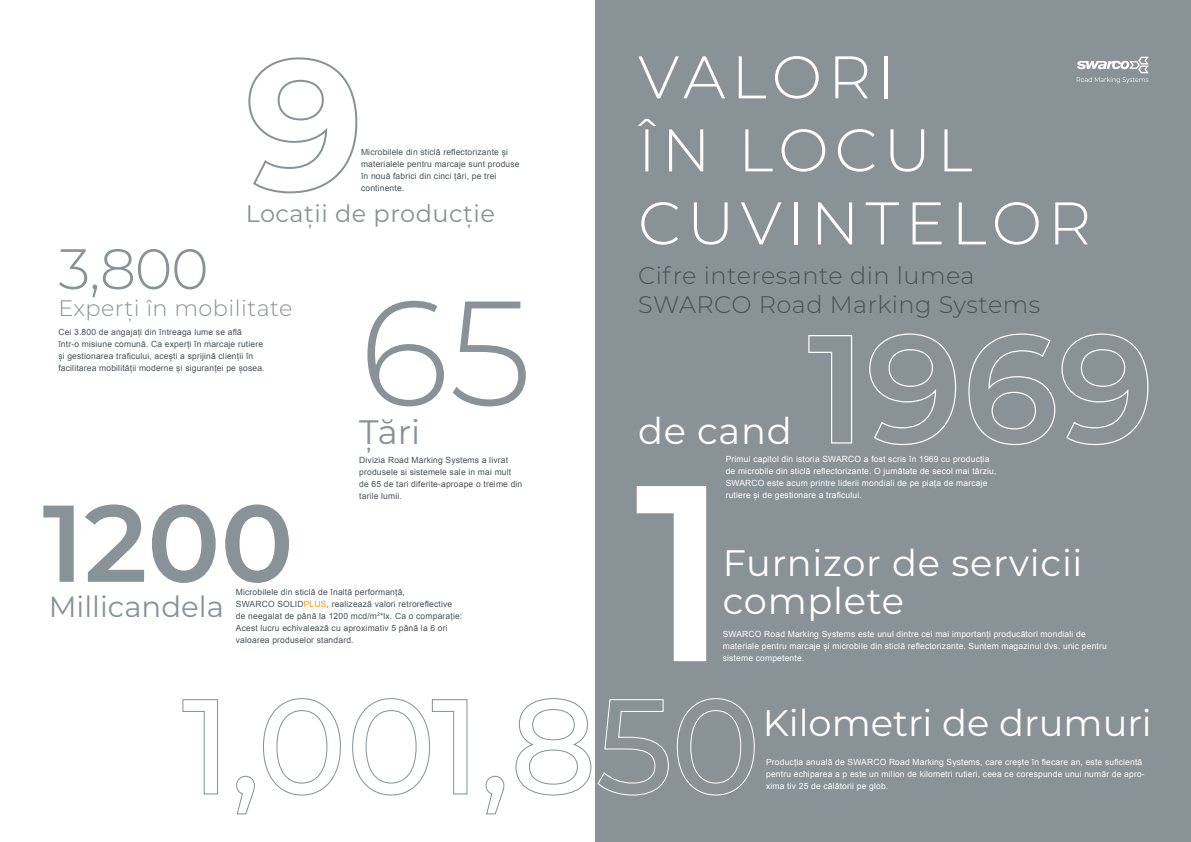
<style>
.page{position:relative;width:1191px;height:842px;background:#fff}
.page>*{position:absolute;margin:0;border:0;box-sizing:border-box;transform-origin:0 0}
.t1{font:600 250.2px "Montserrat";color:#fff}
.t2{font:300 148.8px "Montserrat";color:#899297}
.t3{font:600 108.9px "Montserrat";color:#899297}
.t4{font:300 60px/73px "Montserrat";letter-spacing:.1em;color:#fff}
.t5{font:300 57px "Montserrat";color:#899297}
.t6{font:36.8px/38px "Montserrat";letter-spacing:.02em;color:#fff}
.t7{font:36.8px "Montserrat";color:#fff}
.t8{font:33.9px "Montserrat";color:#899297}
.t9{font:29.2px "Montserrat";color:#899297}
.t10{font:300 24px/28.8px "Montserrat";letter-spacing:.02em;color:#485156}
.t11{font:24px "Montserrat";letter-spacing:.02em;color:#899297}
.t12{font:300 22.4px "Montserrat";letter-spacing:.02em;color:#899297}
.t13{font:8.5px/12px "Arial";letter-spacing:.02em;color:#485156}
.t14{font:8.5px/12px "Arial";letter-spacing:.02em;color:#fff}
.s1{color:#f59c00}
</style>
<div class="page">
<div style="left:595px;top:0;width:596px;height:842px;background:#899297"></div>
<svg style="left:808px;top:335px;width:44px;height:109px"></svg>
<svg style="left:869px;top:333px;width:87px;height:113px"></svg>
<svg style="left:968px;top:333px;width:181px;height:113px"></svg>
<svg style="left:248px;top:57px;width:110px;height:137px"></svg>
<svg style="left:1076px;top:57px;width:72px;height:26px"></svg>
<svg style="left:182px;top:699px;width:36px;height:96px"></svg>
<svg style="left:236px;top:775px;width:19px;height:40px"></svg>
<svg style="left:263px;top:698px;width:78px;height:98px"></svg>
<svg style="left:352px;top:698px;width:116px;height:98px"></svg>
<svg style="left:485px;top:775px;width:20px;height:40px"></svg>
<svg style="left:515px;top:698px;width:154px;height:98px"></svg>
<svg style="left:676px;top:698px;width:79px;height:98px"></svg>
<p class="t13" style="left:361px;top:146px;width:160px">Microbilele din sticlă reflectorizante și materialele pentru marcaje sunt produse în nouă fabrici din cinci țări, pe trei continente.</p>
<h3 class="t11" style="left:246px;top:197px;width:251px">Locații de producție</h3>
<h3 class="t5" style="left:58px;top:230px;width:152px">3,800</h3>
<h3 class="t12" style="left:58px;top:293px;width:236px">Experți în mobilitate</h3>
<p class="t13" style="left:58px;top:326px;width:208px">Cei 3.800 de angajați din întreaga lume se află într-o misiune comună. Ca experți în marcaje rutiere și gestionarea traficului, acești a sprijină clienții în facilitarea mobilității moderne și siguranței pe șosea.</p>
<h2 class="t2" style="left:359px;top:252px;width:174px">65</h2>
<h3 class="t8" style="left:359px;top:409px;width:62px">Țări</h3>
<p class="t13" style="left:359px;top:454px;width:165px">Divizia Road Marking Systems a livrat produsele si sistemele sale in mai mult de 65 de tari diferite-aproape o treime din tarile lumii.</p>
<h3 class="t3" style="left:43px;top:466px;width:253px">1200</h3>
<p class="t13" style="left:236px;top:586px;width:228px">Microbilele din sticlă de înaltă performanță,<br>SWARCO SOLID<span class="s1">PLUS</span>, realizează valori retroreflective de neegalat de până la 1200 mcd/m<sup>2</sup>*lx. Ca o comparație:<br>Acest lucru echivalează cu aproximativ 5 până la 6 ori valoarea produselor standard.</p>
<h3 class="t9" style="left:49px;top:587px;width:177px">Millicandela</h3>
<h3 class="t4" style="left:638px;top:39px;width:454px">VALORI<br>ÎN LOCUL<br>CUVINTELOR</h3>
<h3 class="t10" style="left:638px;top:260px;width:404px">Cifre interesante din lumea<br>SWARCO Road Marking Systems</h3>
<h3 class="t6" style="left:638px;top:411px;width:155px">de cand</h3>
<h1 class="t1" style="left:634px;top:395px;width:97px">1</h1>
<p class="t14" style="left:725px;top:453px;width:272px">Primul capitol din istoria SWARCO a fost scris în 1969 cu producția de microbile din sticlă reflectorizante. O jumătate de secol mai târziu, SWARCO este acum printre liderii mondiali de pe piața de marcaje rutiere și de gestionare a traficului.</p>
<h3 class="t6" style="left:722px;top:542px;width:361px">Furnizor de servicii complete</h3>
<p class="t14" style="left:722px;top:628px;width:386px">SWARCO Road Marking Systems este unul dintre cei mai importanți producători mondiali de materiale pentru marcaje și microbile din sticlă reflectorizante. Suntem magazinul dvs. unic pentru sisteme competente.</p>
<h3 class="t7" style="left:763px;top:698px;width:390px">Kilometri de drumuri</h3>
<p class="t14" style="left:766px;top:756px;width:380px">Producția anuală de SWARCO Road Marking Systems, care crește în fiecare an, este suficientă pentru echiparea a p este un milion de kilometri rutieri, ceea ce corespunde unui număr de apro&shy;xima tiv 25 de călătorii pe glob.</p>
</div>
